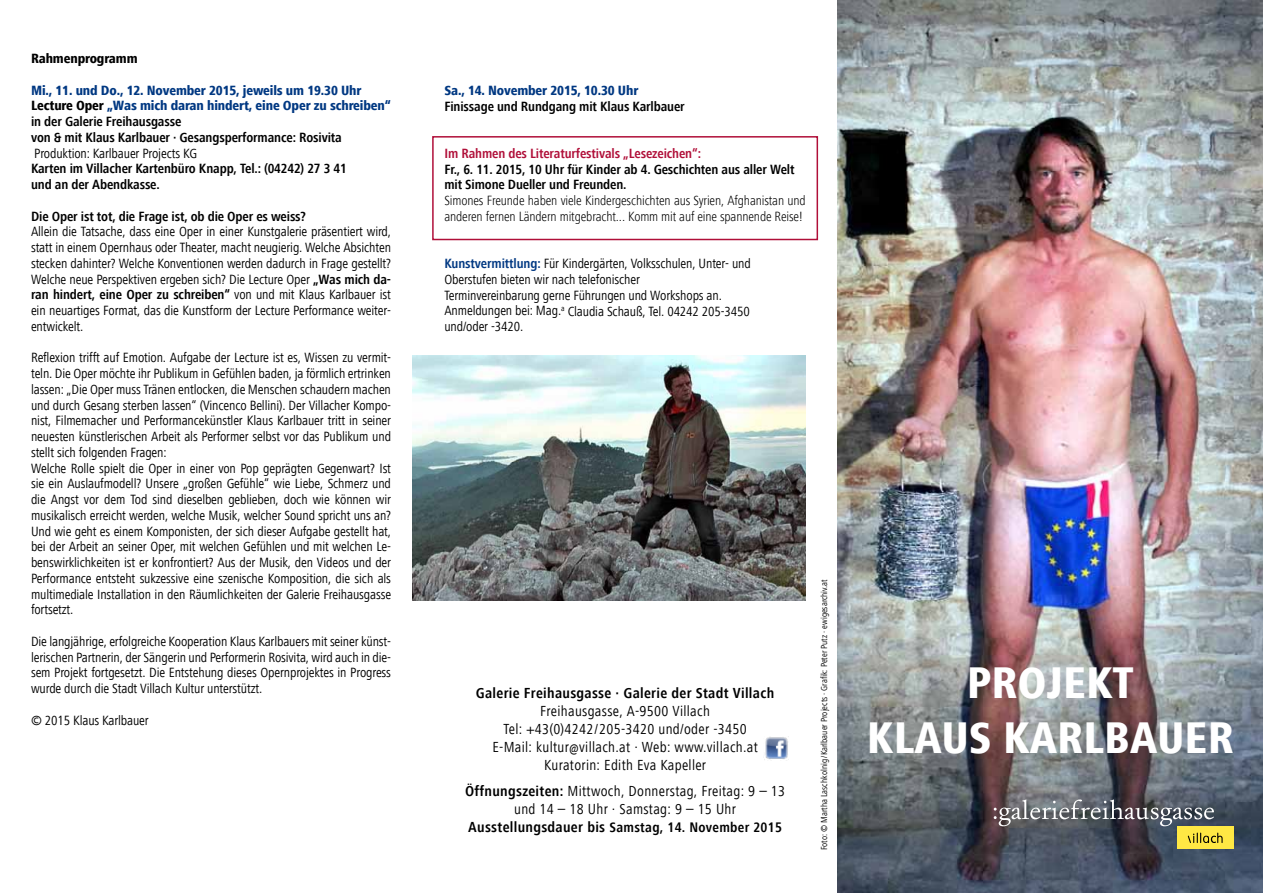
<style>
.page{position:relative;width:1263px;height:893px;background:#fff}
.page>*{position:absolute;margin:0;border:0;box-sizing:border-box;transform-origin:0 0}
.t1{font:800 condensed 45.6px/54.8px "Frutiger Next LT";color:#fff;text-align:center}
.t2{font:condensed 15px/18px "Frutiger Next LT";letter-spacing:.02em;color:#000;text-align:center}
.t3{font:700 condensed 15px "Frutiger Next LT";letter-spacing:.02em;color:#000}
.t4{font:700 condensed 14.25px "Frutiger Next LT";letter-spacing:.02em;color:#000}
.t5{font:condensed 13.8px/15.8px "Frutiger Next LT";letter-spacing:-.01em;color:#000;text-align:justify}
.t6{font:700 condensed 13.8px/15.8px "Frutiger Next LT";letter-spacing:-.01em;color:#000}
.t7{font:800 condensed 13.8px/15.8px "Frutiger Next LT";letter-spacing:-.01em;color:#003882}
.t8{font:300 condensed 13.8px/15.8px "Frutiger Next LT";letter-spacing:-.01em;color:#000}
.t9{font:700 condensed 13.8px "Frutiger Next LT";letter-spacing:-.01em;color:#b00f39}
.t10{font:800 condensed 13.8px "Frutiger Next LT";letter-spacing:-.01em;color:#000}
.t11{font:condensed 9px "Frutiger Next LT";color:#000}
.s1{color:#000}
.s2{font-weight:700;color:#000}
.s3{font-weight:700}
.s4{font-weight:700;color:#003882}
.s5{font-size:15px}
</style>
<div class="page">
<img style="left:838px;top:0;width:425px;height:893px">
<div style="left:1177px;top:827px;width:56px;height:22px;background:#ffe844"></div>
<svg style="left:1188px;top:833px;width:34px;height:10px"></svg>
<svg style="left:994px;top:799px;width:220px;height:27px;background:#6d6f76"></svg>
<img style="left:764px;top:737px;width:25px;height:23px">
<div style="left:432px;top:136px;width:386px;height:104px;border:2px solid #b00f39"></div>
<img style="left:412px;top:355px;width:394px;height:246px">
<p class="t10" style="left:31px;top:51px;width:108px">Rahmenprogramm</p>
<p class="t7" style="left:31px;top:82px;width:361px">Mi., 11. und Do., 12. November 2015, jeweils um 19.30 Uhr <span class="s1">Lecture Oper</span> „Was mich daran hindert, eine Oper zu schreiben“ <span class="s2">in der Galerie Freihausgasse<br>von &amp; mit Klaus Karlbauer · Gesangsperformance: Rosivita</span></p>
<p class="t5" style="left:34px;top:145px;width:164px">Produktion: Karlbauer Projects KG</p>
<p class="t6" style="left:31px;top:161px;width:317px">Karten im Villacher Kartenbüro Knapp, Tel.: (04242) 27 3 41 und an der Abendkasse.</p>
<p class="t6" style="left:31px;top:208px;width:276px">Die Oper ist tot, die Frage ist, ob die Oper es weiss?</p>
<p class="t5" style="left:31px;top:224px;width:362px">Allein die Tatsache, dass eine Oper in einer Kunstgalerie präsentiert wird, statt in einem Opernhaus oder Theater, macht neugierig. Welche Absichten stecken dahinter? Welche Konventionen werden dadurch in Frage gestellt?<br>Welche neue Perspektiven ergeben sich? Die Lecture Oper <span class="s3">„Was mich da&shy;ran hindert, eine Oper zu schreiben“</span> von und mit Klaus Karlbauer ist ein neuartiges Format, das die Kunstform der Lecture Performance weiter&shy;entwickelt.</p>
<p class="t5" style="left:31px;top:350px;width:362px;text-align:left">Reflexion trifft auf Emotion. Aufgabe der Lecture ist es, Wissen zu vermit&shy;teln. Die Oper möchte ihr Publikum in Gefühlen baden, ja förmlich ertrinken lassen: „Die Oper muss Tränen entlocken, die Menschen schaudern machen und durch Gesang sterben lassen“ (Vincenco Bellini). Der Villacher Kompo&shy;nist, Filmemacher und Performancekünstler Klaus Karlbauer tritt in seiner neuesten künstlerischen Arbeit als Performer selbst vor das Publikum und stellt sich folgenden Fragen:<br>Welche Rolle spielt die Oper in einer von Pop geprägten Gegenwart? Ist sie ein Auslaufmodell? Unsere „großen Gefühle“ wie Liebe, Schmerz und die Angst vor dem Tod sind dieselben geblieben, doch wie können wir musikalisch erreicht werden, welche Musik, welcher Sound spricht uns an?<br>Und wie geht es einem Komponisten, der sich dieser Aufgabe gestellt hat, bei der Arbeit an seiner Oper, mit welchen Gefühlen und mit welchen Le&shy;benswirklichkeiten ist er konfrontiert? Aus der Musik, den Videos und der Performance entsteht sukzessive eine szenische Komposition, die sich als multimediale Installation in den Räumlichkeiten der Galerie Freihausgasse fortsetzt.</p>
<p class="t5" style="left:31px;top:633px;width:362px">Die langjährige, erfolgreiche Kooperation Klaus Karlbauers mit seiner künst&shy;lerischen Partnerin, der Sängerin und Performerin Rosivita, wird auch in die&shy;sem Projekt fortgesetzt. Die Entstehung dieses Opernprojektes in Progress wurde durch die Stadt Villach Kultur unterstützt.</p>
<p class="t5" style="left:31px;top:712px;width:119px">© 2015 Klaus Karlbauer</p>
<p class="t7" style="left:444px;top:83px;width:196px">Sa., 14. November 2015, 10.30 Uhr</p>
<p class="t6" style="left:444px;top:98px;width:242px">Finissage und Rundgang mit Klaus Karlbauer</p>
<p class="t9" style="left:444px;top:146px;width:258px">Im Rahmen des Literaturfestivals „Lesezeichen“:</p>
<p class="t6" style="left:444px;top:161px;width:352px">Fr., 6. 11. 2015, 10 Uhr für Kinder ab 4. Geschichten aus aller Welt mit Simone Dueller und Freunden.</p>
<p class="t8" style="left:444px;top:193px;width:363px">Simones Freunde haben viele Kindergeschichten aus Syrien, Afghanistan und anderen fernen Ländern mitgebracht... Komm mit auf eine spannende Reise!</p>
<p class="t5" style="left:444px;top:256px;width:308px;text-align:left"><span class="s4">Kunstvermittlung:</span> Für Kindergärten, Volksschulen, Unter- und Oberstufen bieten wir nach telefonischer<br>Terminvereinbarung gerne Führungen und Workshops an.<br>Anmeldungen bei: Mag.<sup>a</sup> Claudia Schauß, Tel. 04242 205-3450 und/oder -3420.</p>
<p class="t3" style="left:476px;top:685px;width:300px">Galerie Freihausgasse · Galerie der Stadt Villach</p>
<p class="t2" style="left:492px;top:702px;width:267px">Freihausgasse, A-9500 Villach<br>Tel: +43(0)4242 / 205-3420 und/oder -3450<br>E-Mail: kultur@villach.at · Web: www.villach.at Kuratorin: Edith Eva Kapeller</p>
<p class="t2" style="left:465px;top:782px;width:322px"><span class="s3">Öffnungszeiten:</span> Mittwoch, Donnerstag, Freitag: 9 – 13 und 14 – 18 Uhr · Samstag: 9 – 15 Uhr</p>
<p class="t4" style="left:468px;top:819px;width:315px"><span class="s5">Ausstellungsdauer bis</span> Samstag, 14. November 2015</p>
<p class="t11" style="left:819px;top:850px;width:273px;rotate:-90deg">Foto: © Martha Laschkolnig/Karlbauer Projects · Grafik: Peter Putz · ewigesarchiv.at</p>
<h1 class="t1" style="left:867px;top:656px;width:368px">PROJEKT<br>KLAUS KARLBAUER</h1>
</div>
